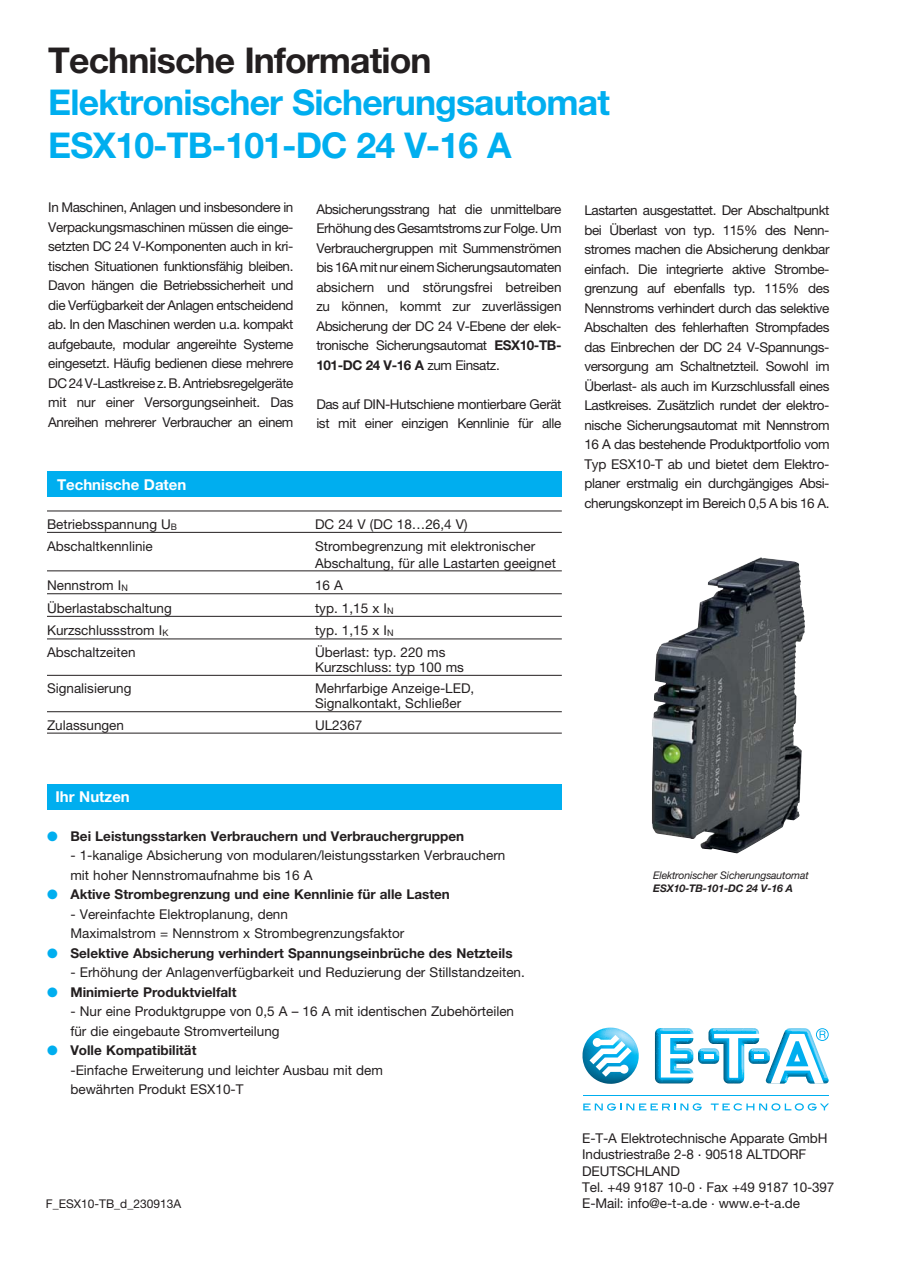
<style>
.page{position:relative;width:902px;height:1272px;background:#fff}
.page>*{position:absolute;margin:0;border:0;box-sizing:border-box;transform-origin:0 0}
.t1{font:700 35.55px/42.6px "Helvetica Neue LT";letter-spacing:-.025em;color:#00aeef}
.t2{font:700 35.55px "Helvetica Neue LT";letter-spacing:-.025em;color:#231f20}
.t3{font:700 15px "Helvetica Neue LT";color:#fff}
.t4{font:13.5px/19.5px "Helvetica Neue LT";color:#231f20}
.t5{font:700 13.5px "Helvetica Neue LT";color:#231f20}
.t6{font:13.5px/19.5px "Helvetica Neue LT";letter-spacing:-.03em;color:#231f20}
.t7{font:12px "Helvetica Neue LT";color:#231f20}
.t8{font:italic 10.5px "Helvetica Neue LT";letter-spacing:-.015em;color:#231f20}
.t9{font:italic 700 10.5px "Helvetica Neue LT";letter-spacing:-.015em;color:#231f20}
.s1{font-weight:700}
.s2{font-size:9px}
.s3{color:#00aeef}
</style>
<div class="page">
<hr style="left:47px;top:510px;width:514px;height:1px;background:#231f20">
<hr style="left:47px;top:532px;width:514px;height:1px;background:#231f20">
<hr style="left:47px;top:570px;width:514px;height:1px;background:#231f20">
<hr style="left:47px;top:593px;width:514px;height:1px;background:#231f20">
<hr style="left:47px;top:616px;width:514px;height:1px;background:#231f20">
<hr style="left:47px;top:638px;width:514px;height:1px;background:#231f20">
<hr style="left:47px;top:675px;width:514px;height:1px;background:#231f20">
<hr style="left:47px;top:711px;width:514px;height:1px;background:#231f20">
<hr style="left:47px;top:732px;width:514px;height:1px;background:#231f20">
<div style="left:47px;top:471px;width:514px;height:25px;background:#00aeef"></div>
<div style="left:47px;top:783px;width:514px;height:26px;background:#00aeef"></div>
<svg style="left:582px;top:1027px;width:56px;height:56px"></svg>
<svg style="left:583px;top:1103px;width:118px;height:7px"></svg>
<svg style="left:710px;top:1103px;width:119px;height:7px"></svg>
<hr style="left:583px;top:1095px;width:245px;height:1px;background:#00aeef">
<svg style="left:655px;top:1028px;width:173px;height:55px"></svg>
<img style="left:652px;top:557px;width:153px;height:296px">
<h1 class="t2" style="left:48px;top:47px;width:385px">Technische Information</h1>
<h1 class="t1" style="left:48px;top:86px;width:563px">Elektronischer Sicherungsautomat<br>ESX10-TB-101-DC 24 V-16 A</h1>
<p class="t4" style="left:48px;top:199px;width:247px;text-align:justify">In Maschinen, Anlagen und insbesondere in Verpackungsmaschinen müssen die einge&shy;setzten DC 24 V-Komponenten auch in kri&shy;tischen Situationen funktionsfähig bleiben.<br>Davon hängen die Betriebssicherheit und die Verfügbarkeit der Anlagen entscheidend ab. In den Maschinen werden u.a. kompakt aufgebaute, modular angereihte Systeme eingesetzt. Häufig bedienen diese mehrere DC 24 V-Lastkreise z. B. Antriebsregelgeräte mit nur einer Versorgungseinheit. Das Anreihen mehrerer Verbraucher an einem</p>
<p class="t4" style="left:316px;top:201px;width:247px;text-align:justify">Absicherungsstrang hat die unmittelbare Erhöhung des Gesamtstroms zur Folge. Um Verbrauchergruppen mit Summenströmen bis 16A mit nur einem Sicherungsautomaten absichern und störungsfrei betreiben zu können, kommt zur zuverlässigen Absicherung der DC 24 V-Ebene der elek&shy;tronische Sicherungsautomat <span class="s1">ESX10-TB-101-DC 24 V-16 A</span> zum Einsatz.</p>
<p class="t6" style="left:316px;top:396px;width:247px">Das auf DIN-Hutschiene montierbare Gerät ist mit einer einzigen Kennlinie für alle</p>
<p class="t3" style="left:57px;top:479px;width:131px">Technische Daten</p>
<p class="t4" style="left:47px;top:516px;width:132px">Betriebsspannung U<span class="s2">B</span></p>
<p class="t4" style="left:315px;top:516px;width:154px">DC 24 V (DC 18…26,4 V)</p>
<p class="t4" style="left:47px;top:538px;width:107px">Abschaltkennlinie</p>
<p class="t4" style="left:315px;top:540px;width:242px;line-height:16.2px">Strombegrenzung mit elektronischer<br>Abschaltung, für alle Lastarten geeignet</p>
<p class="t4" style="left:47px;top:577px;width:82px">Nennstrom I<span class="s2">N</span></p>
<p class="t4" style="left:315px;top:577px;width:29px">16 A</p>
<p class="t4" style="left:47px;top:600px;width:126px">Überlastabschaltung</p>
<p class="t4" style="left:315px;top:600px;width:80px">typ. 1,15 x I<span class="s2">N</span></p>
<p class="t4" style="left:47px;top:622px;width:123px">Kurzschlussstrom I<span class="s2">K</span></p>
<p class="t4" style="left:315px;top:622px;width:80px">typ. 1,15 x I<span class="s2">N</span></p>
<p class="t4" style="left:47px;top:644px;width:90px">Abschaltzeiten</p>
<p class="t4" style="left:315px;top:646px;width:150px;line-height:15px">Überlast: typ. 220 ms<br>Kurzschluss: typ 100 ms</p>
<p class="t4" style="left:47px;top:680px;width:86px">Signalisierung</p>
<p class="t4" style="left:315px;top:682px;width:161px;line-height:15px">Mehrfarbige Anzeige-LED,<br>Signalkontakt, Schließer</p>
<p class="t4" style="left:47px;top:716px;width:79px">Zulassungen</p>
<p class="t4" style="left:315px;top:716px;width:49px">UL2367</p>
<p class="t4" style="left:584px;top:202px;width:247px;text-align:justify">Lastarten ausgestattet. Der Abschaltpunkt bei Überlast von typ. 115% des Nenn&shy;stromes machen die Absicherung denkbar einfach. Die integrierte aktive Strombe&shy;grenzung auf ebenfalls typ. 115% des Nennstroms verhindert durch das selektive Abschalten des fehlerhaften Strompfades das Einbrechen der DC 24 V-Spannungs&shy;versorgung am Schaltnetzteil. Sowohl im Überlast- als auch im Kurzschlussfall eines Lastkreises. Zusätzlich rundet der elektro&shy;nische Sicherungsautomat mit Nennstrom 16 A das bestehende Produktportfolio vom Typ ESX10-T ab und bietet dem Elektro&shy;planer erstmalig ein durchgängiges Absi&shy;cherungskonzept im Bereich 0,5 A bis 16 A.</p>
<p class="t3" style="left:55px;top:791px;width:76px">Ihr Nutzen</p>
<p class="t5" style="left:47px;top:831px;width:418px"><span class="s3">●</span> Bei Leistungsstarken Verbrauchern und Verbrauchergruppen</p>
<p class="t4" style="left:70px;top:847px;width:436px">- 1-kanalige Absicherung von modularen/leistungsstarken Verbrauchern mit hoher Nennstromaufnahme bis 16 A</p>
<p class="t5" style="left:47px;top:889px;width:404px"><span class="s3">●</span> Aktive Strombegrenzung und eine Kennlinie für alle Lasten</p>
<p class="t4" style="left:70px;top:906px;width:335px">- Vereinfachte Elektroplanung, denn<br>Maximalstrom = Nennstrom x Strombegrenzungsfaktor</p>
<p class="t5" style="left:47px;top:948px;width:467px"><span class="s3">●</span> Selektive Absicherung verhindert Spannungseinbrüche des Netzteils</p>
<p class="t4" style="left:70px;top:964px;width:456px">- Erhöhung der Anlagenverfügbarkeit und Reduzierung der Stillstandzeiten.</p>
<p class="t5" style="left:47px;top:987px;width:191px"><span class="s3">●</span> Minimierte Produktvielfalt</p>
<p class="t4" style="left:70px;top:1003px;width:445px">- Nur eine Produktgruppe von 0,5 A – 16 A mit identischen Zubehörteilen für die eingebaute Stromverteilung</p>
<p class="t4" style="left:70px;top:1042px;width:314px;text-indent:-23px"><span class="s3">●</span> <span class="s1">Volle Kompatibilität<br></span>-Einfache Erweiterung und leichter Ausbau mit dem bewährten Produkt ESX10-T</p>
<p class="t7" style="left:46px;top:1199px;width:137px">F_ESX10-TB_d_230913A</p>
<p class="t8" style="left:653px;top:871px;width:157px">Elektronischer Sicherungsautomat</p>
<p class="t9" style="left:653px;top:884px;width:141px">ESX10-TB-101-DC 24 V-16 A</p>
<p class="t4" style="left:582px;top:1131px;width:254px;line-height:16.2px">E-T-A Elektrotechnische Apparate GmbH Industriestraße 2-8 . 90518 ALTDORF DEUTSCHLAND<br>Tel. +49 9187 10-0 . Fax +49 9187 10-397<br>E-Mail: info@e-t-a.de . www.e-t-a.de</p>
</div>
